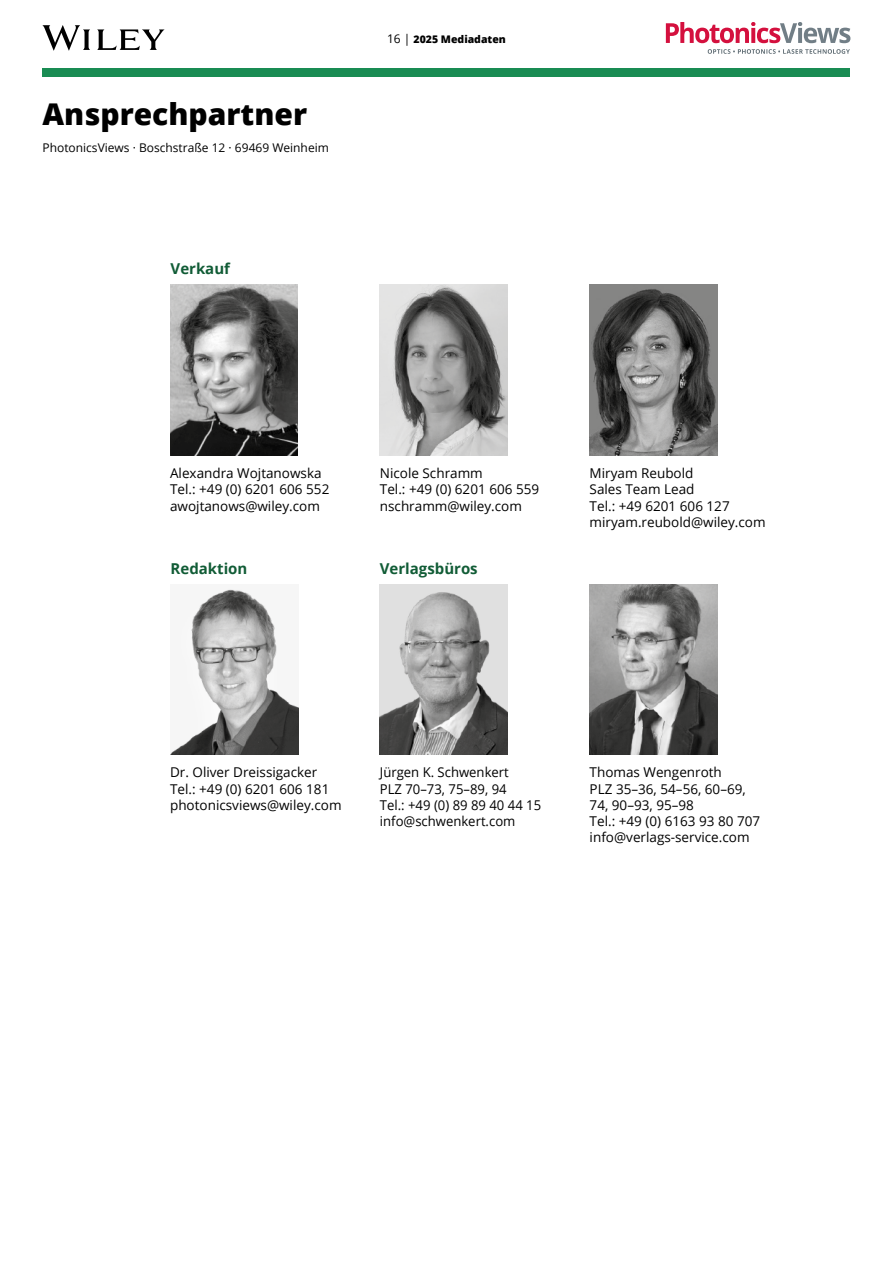
<style>
.page{position:relative;width:893px;height:1263px;background:#fff}
.page>*{position:absolute;margin:0;border:0;box-sizing:border-box;transform-origin:0 0}
.t1{font:800 30px "Open Sans";color:#000}
.t2{font:700 15px "Open Sans";color:#115c36}
.t3{font:13.5px/16.2px "Open Sans";color:#000}
.t4{font:12px "Open Sans";color:#000}
.t5{font:800 10.5px "Open Sans";color:#000}
.s1{font-weight:400;font-size:12px}
</style>
<div class="page">
<svg style="left:708px;top:49px;width:142px;height:5px"></svg>
<svg style="left:666px;top:22px;width:184px;height:21px"></svg>
<div style="left:43px;top:68px;width:807px;height:9px;background:#198c53"></div>
<svg style="left:43px;top:25px;width:121px;height:26px"></svg>
<img style="left:590px;top:584px;width:127px;height:170px">
<img style="left:380px;top:584px;width:127px;height:170px">
<img style="left:380px;top:285px;width:127px;height:170px">
<img style="left:171px;top:589px;width:127px;height:165px">
<img style="left:170px;top:285px;width:128px;height:170px">
<img style="left:590px;top:285px;width:127px;height:170px">
<h1 class="t1" style="left:43px;top:91px;width:266px">Ansprechpartner</h1>
<p class="t4" style="left:43px;top:139px;width:288px">PhotonicsViews · Boschstraße 12 · 69469 Weinheim</p>
<p class="t2" style="left:171px;top:258px;width:61px">Verkauf</p>
<p class="t5" style="left:387px;top:31px;width:120px"><span class="s1">16 |</span> 2025 Mediadaten</p>
<p class="t3" style="left:170px;top:465px;width:161px">Alexandra Wojtanowska<br>Tel.: +49 (0) 6201 606 552 awojtanows@wiley.com</p>
<p class="t3" style="left:380px;top:465px;width:161px">Nicole Schramm<br>Tel.: +49 (0) 6201 606 559 nschramm@wiley.com</p>
<p class="t2" style="left:171px;top:558px;width:78px">Redaktion</p>
<p class="t2" style="left:380px;top:558px;width:99px">Verlagsbüros</p>
<p class="t3" style="left:590px;top:465px;width:177px">Miryam Reubold<br>Sales Team Lead<br>Tel.: +49 6201 606 127 miryam.reubold@wiley.com</p>
<p class="t3" style="left:170px;top:764px;width:173px">Dr. Oliver Dreissigacker<br>Tel.: +49 (0) 6201 606 181 photonicsviews@wiley.com</p>
<p class="t3" style="left:380px;top:764px;width:163px">Jürgen K. Schwenkert<br>PLZ 70–73, 75–89, 94<br>Tel.: +49 (0) 89 89 40 44 15 info@schwenkert.com</p>
<p class="t3" style="left:590px;top:764px;width:172px">Thomas Wengenroth<br>PLZ 35–36, 54–56, 60–69,<br>74, 90–93, 95–98<br>Tel.: +49 (0) 6163 93 80 707 info@verlags-service.com</p>
</div>
